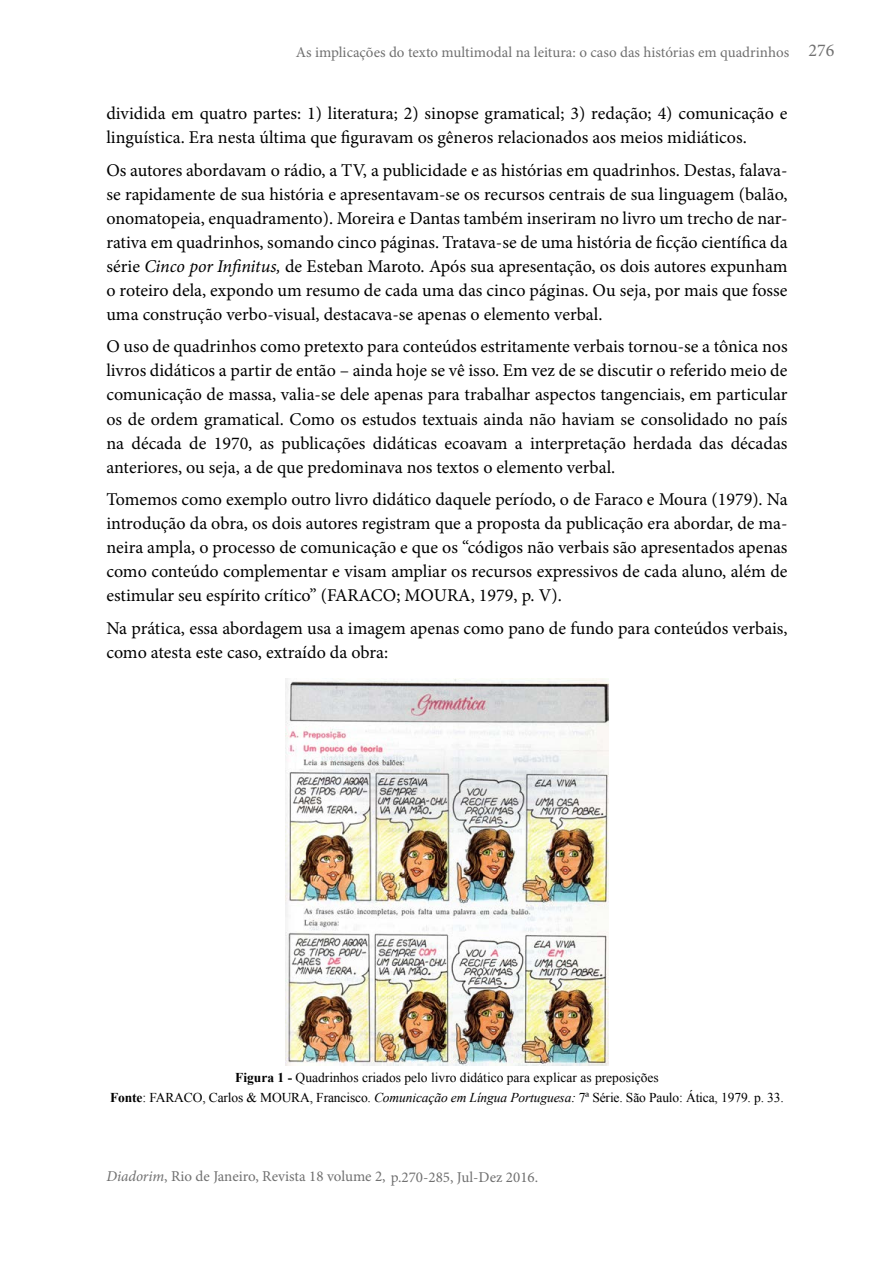
<style>
.page{position:relative;width:894px;height:1263px;background:#fff}
.page>*{position:absolute;margin:0;border:0;box-sizing:border-box;transform-origin:0 0}
.t1{font:18px/24px "Minion Pro";color:#000;text-align:justify}
.t2{font:18px "Minion Pro";color:#707070}
.t3{font:15px "Minion Pro";color:#707070}
.t4{font:13.5px/20.4px "Times New Roman";color:#000;text-align:center}
.s1{font-style:italic}
.s2{font-weight:700}
</style>
<div class="page">
<img style="left:285px;top:679px;width:323px;height:386px">
<p class="t3" style="left:296px;top:42px;width:494px">As implicações do texto multimodal na leitura: o caso das histórias em quadrinhos</p>
<p class="t1" style="left:106px;top:102px;width:682px">dividida em quatro partes: 1) literatura; 2) sinopse gramatical; 3) redação; 4) comunicação e linguística. Era nesta última que figuravam os gêneros relacionados aos meios midiáticos.</p>
<p class="t1" style="left:106px;top:158px;width:682px">Os autores abordavam o rádio, a TV, a publicidade e as histórias em quadrinhos. Destas, falava&shy;se rapidamente de sua história e apresentavam-se os recursos centrais de sua linguagem (balão, onomatopeia, enquadramento). Moreira e Dantas também inseriram no livro um trecho de nar&shy;rativa em quadrinhos, somando cinco páginas. Tratava-se de uma história de ficção científica da série <span class="s1">Cinco por Infinitus,</span> de Esteban Maroto. Após sua apresentação, os dois autores expunham o roteiro dela, expondo um resumo de cada uma das cinco páginas. Ou seja, por mais que fosse uma construção verbo-visual, destacava-se apenas o elemento verbal.</p>
<p class="t1" style="left:106px;top:335px;width:682px">O uso de quadrinhos como pretexto para conteúdos estritamente verbais tornou-se a tônica nos livros didáticos a partir de então – ainda hoje se vê isso. Em vez de se discutir o referido meio de comunicação de massa, valia-se dele apenas para trabalhar aspectos tangenciais, em particular os de ordem gramatical. Como os estudos textuais ainda não haviam se consolidado no país na década de 1970, as publicações didáticas ecoavam a interpretação herdada das décadas anteriores, ou seja, a de que predominava nos textos o elemento verbal.</p>
<p class="t1" style="left:106px;top:487px;width:682px">Tomemos como exemplo outro livro didático daquele período, o de Faraco e Moura (1979). Na introdução da obra, os dois autores registram que a proposta da publicação era abordar, de ma&shy;neira ampla, o processo de comunicação e que os “códigos não verbais são apresentados apenas como conteúdo complementar e visam ampliar os recursos expressivos de cada aluno, além de estimular seu espírito crítico” (FARACO; MOURA, 1979, p. V).</p>
<p class="t1" style="left:106px;top:616px;width:682px">Na prática, essa abordagem usa a imagem apenas como pano de fundo para conteúdos verbais, como atesta este caso, extraído da obra:</p>
<p class="t2" style="left:808px;top:38px;width:27px">276</p>
<p class="t4" style="left:110px;top:1066px;width:675px"><span class="s2">Figura 1 -</span> Quadrinhos criados pelo livro didático para explicar as preposições<br><span class="s2">Fonte</span>: FARACO, Carlos &amp; MOURA, Francisco. <span class="s1">Comunicação em Língua Portuguesa:</span> 7ª Série. São Paulo: Ática, 1979. p. 33.</p>
<p class="t3" style="left:106px;top:1166px;width:433px"><span class="s1">Diadorim</span>, Rio de Janeiro, Revista 18 volume 2, p.270-285, Jul-Dez 2016.</p>
</div>
